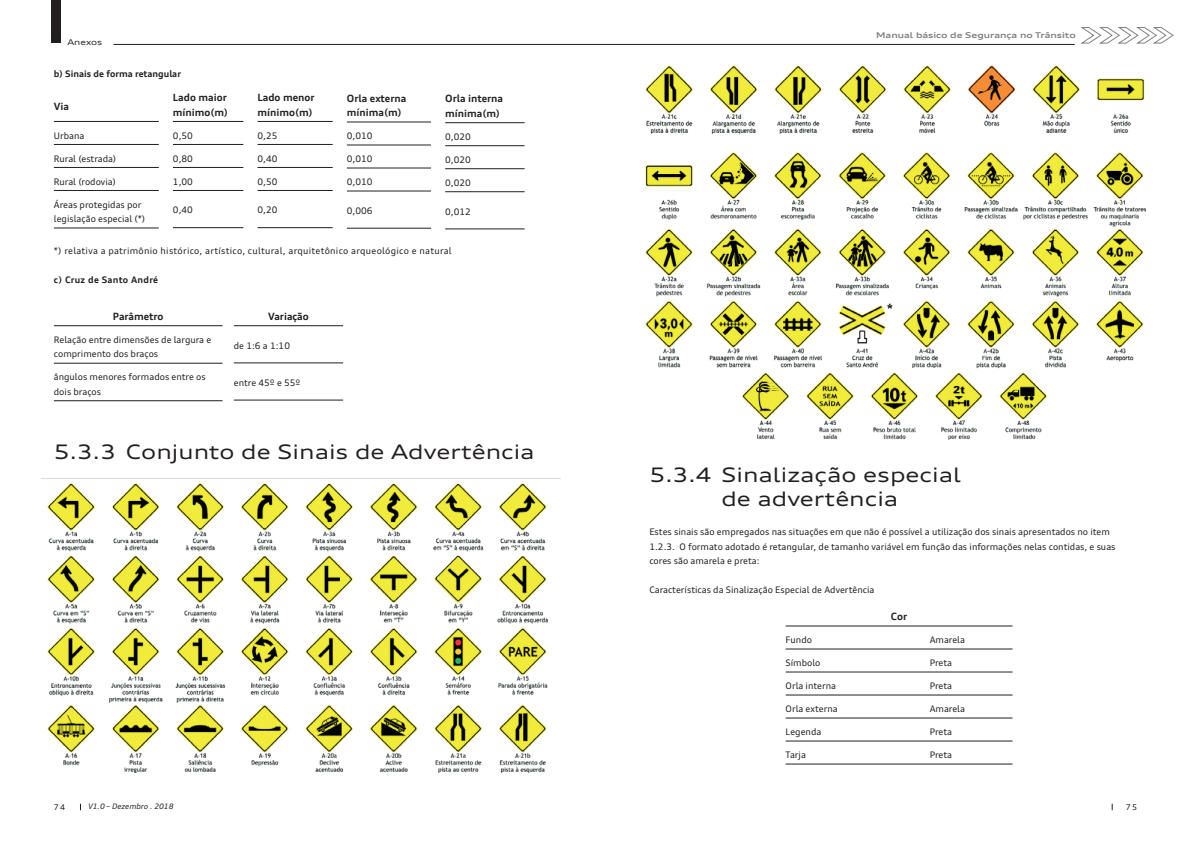
<style>
.page{position:relative;width:1191px;height:842px;background:#fff}
.page>*{position:absolute;margin:0;border:0;box-sizing:border-box;transform-origin:0 0}
.t1{font:expanded 20px/24px "Audi Type";color:#231f20;text-align:center}
.t2{font:700 10px/14.5px "Audi Type";color:#231f20}
.t3{font:9px/14.5px "Audi Type";color:#231f20}
.t4{font:9px "Audi Type";letter-spacing:.03em;color:#231f20}
.t5{font:700 9px "Audi Type";color:#231f20}
.t6{font:700 9px "Audi Type";letter-spacing:.03em;color:#231f20}
.t7{font:700 expanded 8px "Audi Type";color:#808285}
.t8{font:expanded 8px "Audi Type";color:#231f20}
.t9{font:8px "Audi Type";color:#231f20}
.t10{font:italic 7.5px "Audi Type";color:#231f20}
</style>
<div class="page">
<hr style="left:54px;top:121px;width:105px;height:1px;background:#231f20">
<hr style="left:54px;top:144px;width:105px;height:1px;background:#231f20">
<hr style="left:54px;top:167px;width:105px;height:1px;background:#231f20">
<hr style="left:54px;top:190px;width:105px;height:1px;background:#231f20">
<hr style="left:54px;top:228px;width:105px;height:1px;background:#231f20">
<hr style="left:173px;top:121px;width:70px;height:1px;background:#231f20">
<hr style="left:173px;top:144px;width:70px;height:1px;background:#231f20">
<hr style="left:173px;top:167px;width:70px;height:1px;background:#231f20">
<hr style="left:173px;top:190px;width:70px;height:1px;background:#231f20">
<hr style="left:173px;top:227px;width:70px;height:1px;background:#231f20">
<hr style="left:54px;top:326px;width:168px;height:1px;background:#231f20">
<hr style="left:54px;top:363px;width:168px;height:1px;background:#231f20">
<hr style="left:54px;top:401px;width:168px;height:1px;background:#231f20">
<hr style="left:234px;top:326px;width:109px;height:1px;background:#231f20">
<hr style="left:234px;top:363px;width:109px;height:1px;background:#231f20">
<hr style="left:234px;top:400px;width:109px;height:1px;background:#231f20">
<hr style="left:257px;top:121px;width:76px;height:1px;background:#231f20">
<hr style="left:257px;top:144px;width:76px;height:1px;background:#231f20">
<hr style="left:257px;top:167px;width:76px;height:1px;background:#231f20">
<hr style="left:257px;top:190px;width:76px;height:1px;background:#231f20">
<hr style="left:257px;top:227px;width:76px;height:1px;background:#231f20">
<hr style="left:347px;top:122px;width:84px;height:1px;background:#231f20">
<hr style="left:347px;top:145px;width:84px;height:1px;background:#231f20">
<hr style="left:347px;top:168px;width:84px;height:1px;background:#231f20">
<hr style="left:347px;top:191px;width:84px;height:1px;background:#231f20">
<hr style="left:347px;top:228px;width:84px;height:1px;background:#231f20">
<hr style="left:785px;top:626px;width:227px;height:1px;background:#231f20">
<hr style="left:785px;top:649px;width:227px;height:1px;background:#231f20">
<hr style="left:785px;top:672px;width:227px;height:1px;background:#231f20">
<hr style="left:785px;top:695px;width:227px;height:1px;background:#231f20">
<hr style="left:785px;top:718px;width:227px;height:1px;background:#231f20">
<hr style="left:785px;top:741px;width:227px;height:1px;background:#231f20">
<hr style="left:785px;top:764px;width:227px;height:1px;background:#231f20">
<hr style="left:445px;top:123px;width:79px;height:1px;background:#231f20">
<hr style="left:445px;top:146px;width:79px;height:1px;background:#231f20">
<hr style="left:445px;top:169px;width:79px;height:1px;background:#231f20">
<hr style="left:445px;top:192px;width:79px;height:1px;background:#231f20">
<hr style="left:445px;top:229px;width:79px;height:1px;background:#231f20">
<img style="left:47px;top:483px;width:502px;height:290px">
<img style="left:645px;top:152px;width:501px;height:288px">
<img style="left:645px;top:65px;width:500px;height:70px">
<div style="left:52px;top:0;width:9px;height:43px;background:#231f20"></div>
<hr style="left:113px;top:44px;width:961px;height:1px;background:#231f20">
<svg style="left:1080px;top:27px;width:93px;height:17px"></svg>
<p class="t8" style="left:67px;top:37px;width:36px">Anexos</p>
<p class="t5" style="left:54px;top:68px;width:129px">b) Sinais de forma retangular</p>
<p class="t2" style="left:54px;top:99px;width:17px">Via</p>
<p class="t3" style="left:54px;top:128px;width:32px">Urbana</p>
<p class="t3" style="left:54px;top:151px;width:64px">Rural (estrada)</p>
<p class="t3" style="left:54px;top:174px;width:63px">Rural (rodovia)</p>
<p class="t3" style="left:54px;top:197px;width:93px">Áreas protegidas por legislação especial (*)</p>
<p class="t2" style="left:173px;top:90px;width:57px">Lado maior mínimo(m)</p>
<p class="t3" style="left:173px;top:128px;width:21px">0,50</p>
<p class="t3" style="left:173px;top:151px;width:21px">0,80</p>
<p class="t3" style="left:173px;top:174px;width:21px">1,00</p>
<p class="t3" style="left:173px;top:203px;width:21px">0,40</p>
<p class="t2" style="left:257px;top:90px;width:58px">Lado menor mínimo(m)</p>
<p class="t3" style="left:257px;top:128px;width:21px">0,25</p>
<p class="t3" style="left:257px;top:151px;width:21px">0,40</p>
<p class="t3" style="left:257px;top:174px;width:21px">0,50</p>
<p class="t3" style="left:257px;top:203px;width:21px">0,20</p>
<p class="t2" style="left:347px;top:91px;width:61px">Orla externa mínima(m)</p>
<p class="t3" style="left:347px;top:129px;width:27px">0,010</p>
<p class="t3" style="left:347px;top:152px;width:27px">0,010</p>
<p class="t3" style="left:347px;top:175px;width:27px">0,010</p>
<p class="t3" style="left:347px;top:203px;width:27px">0,006</p>
<p class="t2" style="left:445px;top:91px;width:59px">Orla interna mínima(m)</p>
<p class="t3" style="left:445px;top:129px;width:27px">0,020</p>
<p class="t3" style="left:445px;top:152px;width:27px">0,020</p>
<p class="t3" style="left:445px;top:175px;width:27px">0,020</p>
<p class="t3" style="left:445px;top:204px;width:27px">0,012</p>
<p class="t4" style="left:54px;top:245px;width:399px">*) relativa a patrimônio histórico, artístico, cultural, arquitetônico arqueológico e natural</p>
<p class="t6" style="left:54px;top:274px;width:106px">c) Cruz de Santo André</p>
<p class="t2" style="left:113px;top:309px;width:52px">Parâmetro</p>
<p class="t3" style="left:54px;top:332px;width:159px">Relação entre dimensões de largura e comprimento dos braços</p>
<p class="t3" style="left:54px;top:370px;width:153px">ângulos menores formados entre os dois braços</p>
<p class="t2" style="left:268px;top:309px;width:42px">Variação</p>
<p class="t3" style="left:234px;top:338px;width:58px">de 1:6 a 1:10</p>
<p class="t3" style="left:234px;top:375px;width:68px">entre 45º e 55º</p>
<h1 class="t1" style="left:54px;top:439px;width:482px">5.3.3 Conjunto de Sinais de Advertência</h1>
<p class="t7" style="left:876px;top:30px;width:201px">Manual básico de Segurança no Trânsito</p>
<h1 class="t1" style="left:649px;top:463px;width:313px">5.3.4 Sinalização especial de advertência</h1>
<p class="t3" style="left:649px;top:525px;width:468px">Estes sinais são empregados nas situações em que não é possível a utilização dos sinais apresentados no item<br>1.2.3. O formato adotado é retangular, de tamanho variável em função das informações nelas contidas, e suas cores são amarela e preta:</p>
<p class="t3" style="left:649px;top:583px;width:226px">Características da Sinalização Especial de Advertência</p>
<p class="t2" style="left:891px;top:609px;width:18px">Cor</p>
<p class="t3" style="left:785px;top:633px;width:28px">Fundo</p>
<p class="t3" style="left:929px;top:633px;width:37px">Amarela</p>
<p class="t3" style="left:785px;top:656px;width:36px">Símbolo</p>
<p class="t3" style="left:929px;top:656px;width:24px">Preta</p>
<p class="t3" style="left:785px;top:679px;width:52px">Orla interna</p>
<p class="t3" style="left:929px;top:679px;width:24px">Preta</p>
<p class="t3" style="left:785px;top:702px;width:54px">Orla externa</p>
<p class="t3" style="left:929px;top:702px;width:37px">Amarela</p>
<p class="t3" style="left:785px;top:725px;width:37px">Legenda</p>
<p class="t3" style="left:929px;top:725px;width:24px">Preta</p>
<p class="t3" style="left:785px;top:748px;width:22px">Tarja</p>
<p class="t3" style="left:929px;top:748px;width:24px">Preta</p>
<p class="t9" style="left:54px;top:802px;width:13px">74</p>
<p class="t10" style="left:88px;top:802px;width:87px">V1.0 – Dezembro . 2018</p>
<p class="t9" style="left:1125px;top:802px;width:13px">75</p>
</div>
